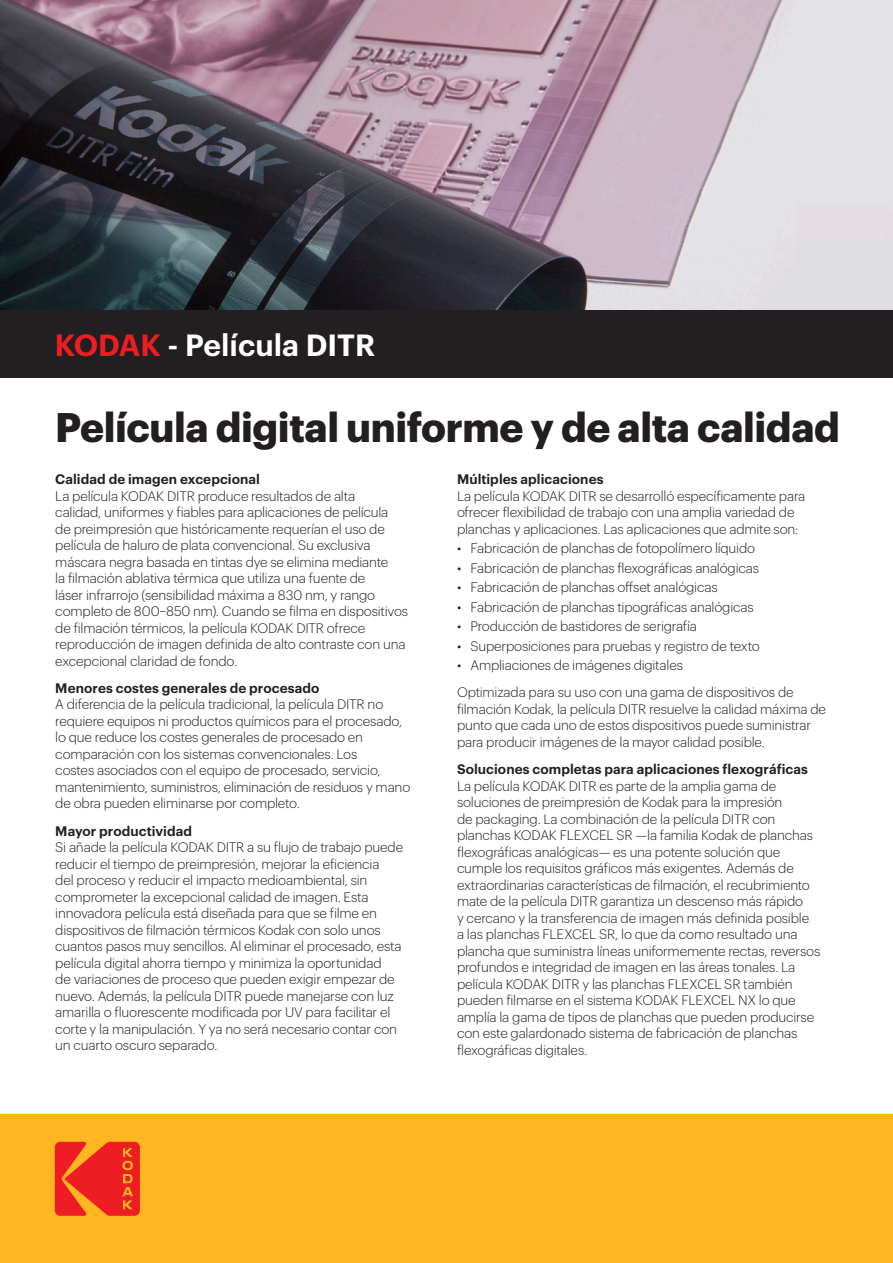
<style>
.page{position:relative;width:893px;height:1263px;background:#fff}
.page>*{position:absolute;margin:0;border:0;box-sizing:border-box;transform-origin:0 0}
.t1{font:700 40.5px "Graphik";letter-spacing:-.01em;color:#231f20}
.t2{font:600 30px "Graphik";color:#fff}
.body_9_11{font:300 13.5px/16.5px "Graphik";letter-spacing:-.015em;color:#231f20}
.bullet{font:300 13.5px "Graphik";letter-spacing:-.015em;color:#231f20}
.subhead{font:600 13.5px "Graphik";letter-spacing:.005em;color:#231f20}
.s1{color:#ee1d23}
</style>
<div class="page">
<img style="left:0;top:0;width:893px;height:311px">
<div style="left:0;top:1114px;width:893px;height:149px;background:#ffb620"></div>
<svg style="left:55px;top:1142px;width:85px;height:74px"></svg>
<div style="left:0;top:311px;width:893px;height:67px;background:#231f20"></div>
<p class="t2" style="left:55px;top:322px;width:322px"><span class="s1">KODAK</span> - Película DITR</p>
<p class="t1" style="left:55px;top:396px;width:786px">Película digital uniforme y de alta calidad</p>
<p class="subhead" style="left:457px;top:469px;width:148px">Múltiples aplicaciones</p>
<p class="body_9_11" style="left:457px;top:486px;width:350px">La película KODAK DITR se desarrolló específicamente para ofrecer flexibilidad de trabajo con una amplia variedad de planchas y aplicaciones. Las aplicaciones que admite son:</p>
<p class="bullet" style="left:457px;top:538px;width:300px">• Fabricación de planchas de fotopolímero líquido</p>
<p class="bullet" style="left:457px;top:558px;width:304px">• Fabricación de planchas flexográficas analógicas</p>
<p class="bullet" style="left:457px;top:577px;width:262px">• Fabricación de planchas offset analógicas</p>
<p class="bullet" style="left:457px;top:597px;width:298px">• Fabricación de planchas tipográficas analógicas</p>
<p class="bullet" style="left:457px;top:616px;width:241px">• Producción de bastidores de serigrafía</p>
<p class="bullet" style="left:457px;top:636px;width:304px">• Superposiciones para pruebas y registro de texto</p>
<p class="bullet" style="left:457px;top:655px;width:228px">• Ampliaciones de imágenes digitales</p>
<p class="body_9_11" style="left:457px;top:683px;width:371px">Optimizada para su uso con una gama de dispositivos de filmación Kodak, la película DITR resuelve la calidad máxima de punto que cada uno de estos dispositivos puede suministrar para producir imágenes de la mayor calidad posible.</p>
<p class="subhead" style="left:457px;top:759px;width:352px">Soluciones completas para aplicaciones flexográficas</p>
<p class="body_9_11" style="left:457px;top:776px;width:365px">La película KODAK DITR es parte de la amplia gama de soluciones de preimpresión de Kodak para la impresión<br>de packaging. La combinación de la película DITR con planchas KODAK FLEXCEL SR —la familia Kodak de planchas flexográficas analógicas— es una potente solución que cumple los requisitos gráficos más exigentes. Además de extraordinarias características de filmación, el recubrimiento mate de la película DITR garantiza un descenso más rápido<br>y cercano y la transferencia de imagen más definida posible<br>a las planchas FLEXCEL SR, lo que da como resultado una plancha que suministra líneas uniformemente rectas, reversos profundos e integridad de imagen en las áreas tonales. La película KODAK DITR y las planchas FLEXCEL SR también pueden filmarse en el sistema KODAK FLEXCEL NX lo que amplía la gama de tipos de planchas que pueden producirse con este galardonado sistema de fabricación de planchas flexográficas digitales.</p>
<p class="subhead" style="left:55px;top:469px;width:206px">Calidad de imagen excepcional</p>
<p class="body_9_11" style="left:55px;top:486px;width:354px">La película KODAK DITR produce resultados de alta<br>calidad, uniformes y fiables para aplicaciones de película<br>de preimpresión que históricamente requerían el uso de película de haluro de plata convencional. Su exclusiva máscara negra basada en tintas dye se elimina mediante<br>la filmación ablativa térmica que utiliza una fuente de<br>láser infrarrojo (sensibilidad máxima a 830 nm, y rango completo de 800–850 nm). Cuando se filma en dispositivos de filmación térmicos, la película KODAK DITR ofrece reproducción de imagen definida de alto contraste con una excepcional claridad de fondo.</p>
<p class="subhead" style="left:55px;top:678px;width:266px">Menores costes generales de procesado</p>
<p class="body_9_11" style="left:55px;top:695px;width:356px">A diferencia de la película tradicional, la película DITR no requiere equipos ni productos químicos para el procesado, lo que reduce los costes generales de procesado en comparación con los sistemas convencionales. Los<br>costes asociados con el equipo de procesado, servicio, mantenimiento, suministros, eliminación de residuos y mano de obra pueden eliminarse por completo.</p>
<p class="subhead" style="left:55px;top:820px;width:138px">Mayor productividad</p>
<p class="body_9_11" style="left:55px;top:838px;width:349px">Si añade la película KODAK DITR a su flujo de trabajo puede reducir el tiempo de preimpresión, mejorar la eficiencia<br>del proceso y reducir el impacto medioambiental, sin comprometer la excepcional calidad de imagen. Esta innovadora película está diseñada para que se filme en dispositivos de filmación térmicos Kodak con solo unos cuantos pasos muy sencillos. Al eliminar el procesado, esta película digital ahorra tiempo y minimiza la oportunidad<br>de variaciones de proceso que pueden exigir empezar de nuevo. Además, la película DITR puede manejarse con luz amarilla o fluorescente modificada por UV para facilitar el corte y la manipulación. Y ya no será necesario contar con un cuarto oscuro separado.</p>
</div>
